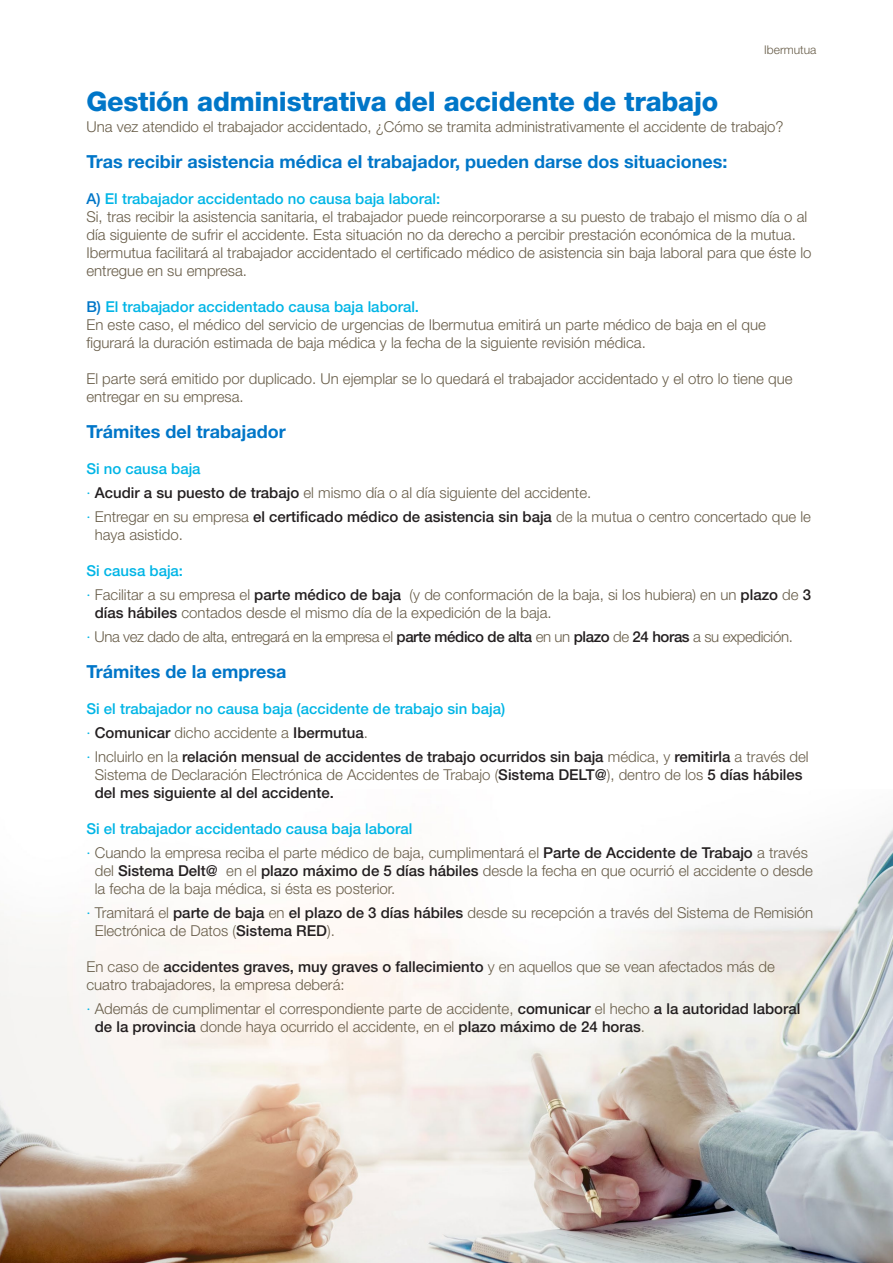
<style>
.page{position:relative;width:893px;height:1263px;background:#fff}
.page>*{position:absolute;margin:0;border:0;box-sizing:border-box;transform-origin:0 0}
.t1{font:800 27px "Helvetica Neue LT Std";letter-spacing:-.01em;color:#0076c8}
.t2{font:700 18px "Helvetica Neue LT Std";color:#0076c8}
.t3{font:300 15px/18px "Helvetica Neue LT Std";color:#685d49}
.t4{font:500 15px/18px "Helvetica Neue LT Std";color:#231f20}
.t5{font:500 15px "Helvetica Neue LT Std";color:#00b5e6}
.t6{font:300 15px "Helvetica Neue LT Std";letter-spacing:-.025em;color:#685d49}
.t7{font:300 12px "Helvetica Neue LT Std";color:#685d49}
.s1{color:#0076c8}
.s2{color:#00b5e6}
.s3{font-weight:500;color:#231f20}
.s4{font-weight:300;color:#00b5e6}
.s5{font-weight:300;color:#685d49}
</style>
<div class="page">
<img style="left:0;top:827px;width:893px;height:436px">
<p class="t7" style="left:764px;top:43px;width:54px">Ibermutua</p>
<p class="t1" style="left:86px;top:85px;width:633px">Gestión administrativa del accidente de trabajo</p>
<p class="t3" style="left:86px;top:117px;width:699px">Una vez atendido el trabajador accidentado, ¿Cómo se tramita administrativamente el accidente de trabajo?</p>
<p class="t2" style="left:86px;top:150px;width:642px">Tras recibir asistencia médica el trabajador, pueden darse dos situaciones:</p>
<p class="t5" style="left:86px;top:189px;width:355px"><span class="s1">A)</span> El trabajador accidentado no causa baja laboral:</p>
<p class="t3" style="left:86px;top:207px;width:722px">Si, tras recibir la asistencia sanitaria, el trabajador puede reincorporarse a su puesto de trabajo el mismo día o al día siguiente de sufrir el accidente. Esta situación no da derecho a percibir prestación económica de la mutua.</p>
<p class="t3" style="left:86px;top:243px;width:726px">Ibermutua facilitará al trabajador accidentado el certificado médico de asistencia sin baja laboral para que éste lo entregue en su empresa.</p>
<p class="t5" style="left:86px;top:297px;width:334px"><span class="s1">B)</span> El trabajador accidentado causa baja laboral.</p>
<p class="t3" style="left:86px;top:315px;width:681px">En este caso, el médico del servicio de urgencias de Ibermutua emitirá un parte médico de baja en el que figurará la duración estimada de baja médica y la fecha de la siguiente revisión médica.</p>
<p class="t3" style="left:86px;top:369px;width:708px">El parte será emitido por duplicado. Un ejemplar se lo quedará el trabajador accidentado y el otro lo tiene que entregar en su empresa.</p>
<p class="t2" style="left:86px;top:420px;width:201px">Trámites del trabajador</p>
<p class="t5" style="left:86px;top:459px;width:116px">Si no causa baja</p>
<p class="t3" style="left:86px;top:483px;width:506px"><span class="s2">·</span> <span class="s3">Acudir a su puesto de trabajo</span> el mismo día o al día siguiente del accidente.</p>
<p class="t3" style="left:95px;top:507px;width:718px;text-indent:-8px"><span class="s2">·</span> Entregar en su empresa <span class="s3">el certificado médico de asistencia sin baja</span> de la mutua o centro concertado que le haya asistido.</p>
<p class="t5" style="left:86px;top:561px;width:98px">Si causa baja:</p>
<p class="t3" style="left:95px;top:585px;width:718px;text-indent:-8px"><span class="s2">·</span> Facilitar a su empresa el <span class="s3">parte médico de baja</span> (y de conformación de la baja, si los hubiera) en un <span class="s3">plazo</span> de <span class="s3">3 días hábiles</span> contados desde el mismo día de la expedición de la baja.</p>
<p class="t6" style="left:86px;top:627px;width:708px"><span class="s2">·</span> Una vez dado de alta, entregará en la empresa el <span class="s3">parte médico de alta</span> en un <span class="s3">plazo</span> de <span class="s3">24 horas</span> a su expedición.</p>
<p class="t2" style="left:86px;top:660px;width:201px">Trámites de la empresa</p>
<p class="t5" style="left:86px;top:699px;width:420px">Si el trabajador no causa baja (accidente de trabajo sin baja)</p>
<p class="t4" style="left:86px;top:723px;width:283px"><span class="s4">·</span> Comunicar <span class="s5">dicho accidente a</span> Ibermutua<span class="s5">.</span></p>
<p class="t4" style="left:95px;top:747px;width:715px;text-indent:-8px"><span class="s4">·</span> <span class="s5">Incluirlo en la</span> relación mensual de accidentes de trabajo ocurridos sin baja <span class="s5">médica, y</span> remitirla <span class="s5">a través del<br>Sistema de Declaración Electrónica de Accidentes de Trabajo (</span>Sistema DELT@<span class="s5">), dentro de los</span> 5 días hábiles del mes siguiente al del accidente.</p>
<p class="t5" style="left:86px;top:819px;width:327px">Si el trabajador accidentado causa baja laboral</p>
<p class="t3" style="left:95px;top:843px;width:720px;text-indent:-8px"><span class="s2">·</span> Cuando la empresa reciba el parte médico de baja, cumplimentará el <span class="s3">Parte de Accidente de Trabajo</span> a través del <span class="s3">Sistema Delt@</span> en el <span class="s3">plazo máximo de 5 días hábiles</span> desde la fecha en que ocurrió el accidente o desde la fecha de la baja médica, si ésta es posterior.</p>
<p class="t3" style="left:95px;top:903px;width:720px;text-indent:-8px"><span class="s2">·</span> Tramitará el <span class="s3">parte de baja</span> en <span class="s3">el plazo de 3 días hábiles</span> desde su recepción a través del Sistema de Remisión<br>Electrónica de Datos (<span class="s3">Sistema RED</span>).</p>
<p class="t3" style="left:86px;top:957px;width:690px">En caso de <span class="s3">accidentes graves, muy graves o fallecimiento</span> y en aquellos que se vean afectados más de cuatro trabajadores, la empresa deberá:</p>
<p class="t3" style="left:95px;top:999px;width:707px;text-indent:-8px"><span class="s2">·</span> Además de cumplimentar el correspondiente parte de accidente, <span class="s3">comunicar</span> el hecho <span class="s3">a la autoridad laboral de la provincia</span> donde haya ocurrido el accidente, en el <span class="s3">plazo máximo de 24 horas</span>.</p>
</div>
